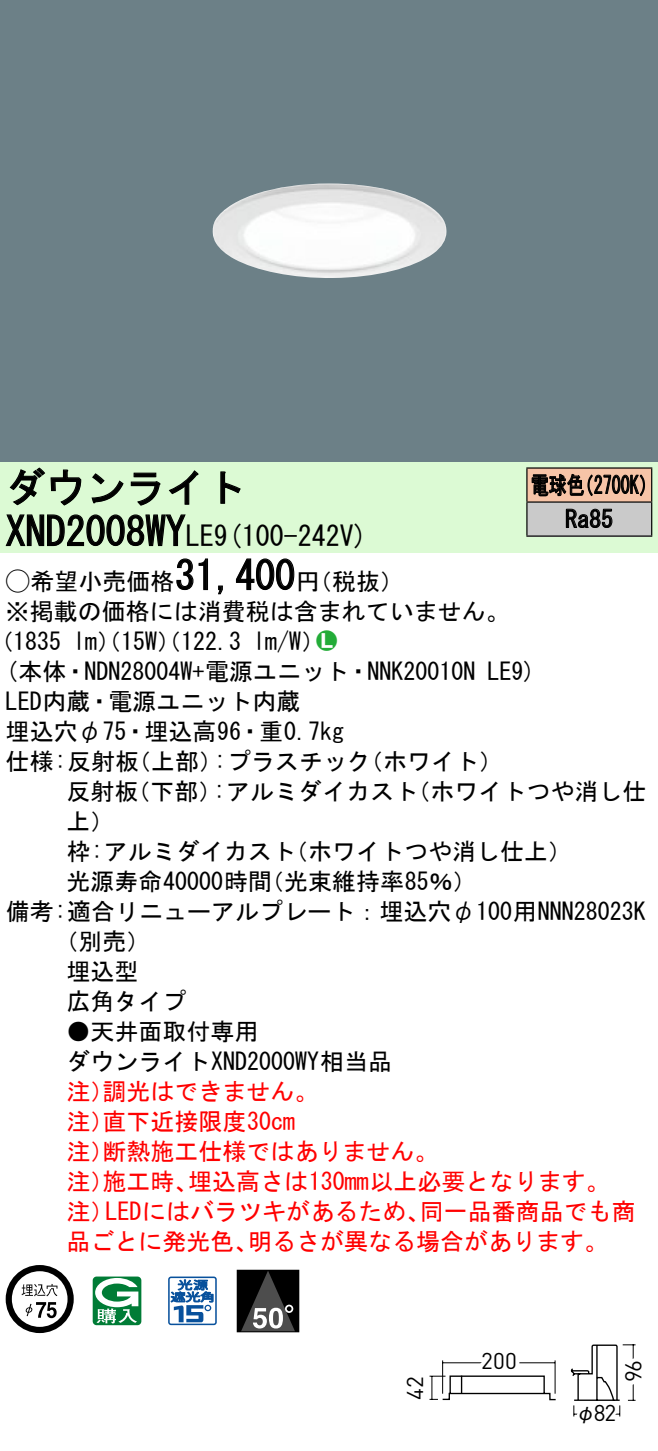
<style>
.page{position:relative;width:658px;height:1451px;background:#fff}
.page>*{position:absolute;margin:0;border:0;box-sizing:border-box;transform-origin:0 0}
.t1{font:40px "MS Gothic";color:#000}
.t2{font:28px "MS Gothic";color:#000}
.t3{font:24px/30px "MS Gothic";color:#000}
.t4{font:24px/30px "MS Gothic";color:#f00}
.t5{font:24px/34px "MS Gothic";color:#000;scale:.75 1}
.t6{font:24px "Ford Classification 1";color:#23ac38}
.t7{font:22.8px "DINOT";letter-spacing:.005em;color:#000}
.t8{font:20px "Gothic BBB Pro Medium 90 pv RKSJ H";color:#000}
.s1{font-size:28px}
.s2{font-family:"Ford Classification 1"}
.s3{color:#fff}
</style>
<div class="page">
<div style="left:0;top:0;width:658px;height:462px;background:#6c8087"></div>
<img style="left:212px;top:183px;width:234px;height:95px">
<div style="left:0;top:462px;width:658px;height:90px;background:#dcfad4"></div>
<svg style="left:9px;top:467px;width:73px;height:39px"></svg>
<svg style="left:91px;top:473px;width:33px;height:30px"></svg>
<svg style="left:130px;top:472px;width:30px;height:34px"></svg>
<svg style="left:168px;top:470px;width:30px;height:35px"></svg>
<svg style="left:220px;top:471px;width:21px;height:33px"></svg>
<svg style="left:5px;top:514px;width:181px;height:33px"></svg>
<svg style="left:176px;top:558px;width:32px;height:32px"></svg>
<svg style="left:218px;top:585px;width:5px;height:10px"></svg>
<svg style="left:236px;top:558px;width:59px;height:32px"></svg>
<svg style="left:6px;top:1265px;width:68px;height:68px"></svg>
<svg style="left:93px;top:1276px;width:48px;height:49px"></svg>
<svg style="left:168px;top:1276px;width:49px;height:49px"></svg>
<div style="left:237px;top:1270px;width:62px;height:61px;background:#000"></div>
<svg style="left:242px;top:1271px;width:53px;height:59px"></svg>
<div style="left:237px;top:1269px;width:62px;height:63px;border:1px solid #000"></div>
<div style="left:527px;top:468px;width:124px;height:34px;background:#f7c4a7"></div>
<div style="left:527px;top:502px;width:124px;height:34px;background:#cacaca"></div>
<hr style="left:526px;top:467px;width:126px;height:2px;background:#000">
<hr style="left:526px;top:468px;width:1px;height:33px;background:#000">
<hr style="left:651px;top:468px;width:1px;height:33px;background:#000">
<hr style="left:526px;top:501px;width:126px;height:2px;background:#000">
<hr style="left:526px;top:502px;width:1px;height:33px;background:#000">
<hr style="left:651px;top:502px;width:1px;height:33px;background:#000">
<hr style="left:526px;top:535px;width:126px;height:2px;background:#000">
<svg style="left:531px;top:473px;width:114px;height:24px"></svg>
<svg style="left:565px;top:508px;width:47px;height:20px"></svg>
<svg style="left:570px;top:1344px;width:66px;height:73px"></svg>
<svg style="left:429px;top:1360px;width:127px;height:41px"></svg>
<h1 class="t1" style="left:6px;top:467px;width:242px">ダウンライト</h1>
<p class="t2" style="left:214px;top:522px;width:155px">(9 100-242 (V</p>
<h1 class="t1" style="left:6px;top:511px;width:210px">XND2008WY<span class="s1">LE</span></h1>
<h1 class="t1" style="left:175px;top:555px;width:121px">31,400</h1>
<p class="t3" style="left:6px;top:566px;width:505px"><span class="s2">A</span>希望小売価格<br>※掲載の価格には消費税は含まれていません。</p>
<p class="t6" style="left:316px;top:629px;width:22px">2<span class="s3">7</span></p>
<p class="t3" style="left:296px;top:566px;width:109px">（円税抜(</p>
<p class="t3" style="left:253px;top:626px;width:73px">l m (W/</p>
<p class="t3" style="left:-11px;top:626px;width:74px">（1835</p>
<p class="t3" style="left:73px;top:626px;width:170px">lm）（15 ）（W 122.3</p>
<p class="t5" style="left:565px;top:468px;width:65px;text-indent:-34px">電球色<br>Ra85</p>
<p class="t5" style="left:575px;top:468px;width:109px">（2700 (K</p>
<p class="t3" style="left:6px;top:656px;width:471px">(本体・NDN28004 +W 電源ユニット・NNK20010N</p>
<p class="t3" style="left:6px;top:686px;width:296px">LED内蔵・電源ユニット内蔵</p>
<p class="t3" style="left:6px;top:716px;width:340px">埋込穴φ75・埋込高96・重0.7kg</p>
<p class="t3" style="left:359px;top:746px;width:145px">（ホワイト(</p>
<p class="t3" style="left:487px;top:656px;width:50px">LE (9</p>
<p class="t3" style="left:214px;top:746px;width:158px">:プラスチック</p>
<p class="t3" style="left:6px;top:746px;width:135px">仕様:反射板</p>
<p class="t3" style="left:127px;top:746px;width:97px">（上部）</p>
<p class="t3" style="left:66px;top:776px;width:73px">反射板上(</p>
<p class="t3" style="left:126px;top:776px;width:97px">（下部）</p>
<p class="t3" style="left:213px;top:776px;width:206px">:アルミダイカスト</p>
<p class="t3" style="left:406px;top:776px;width:241px">（ホワイトつや消し仕</p>
<p class="t3" style="left:260px;top:836px;width:218px;text-indent:-193px">枠:アルミダイカスト<br>（光束維持率85％(</p>
<p class="t3" style="left:284px;top:836px;width:290px">（ホワイトつや消し仕上(</p>
<p class="t3" style="left:66px;top:866px;width:207px">光源寿命40000時間</p>
<p class="t3" style="left:6px;top:896px;width:641px">備考:適合リニューアルプレート：埋込穴φ100用NNN28023K</p>
<p class="t3" style="left:54px;top:926px;width:98px">（別売(</p>
<p class="t3" style="left:66px;top:956px;width:74px">埋込型</p>
<p class="t3" style="left:66px;top:986px;width:121px">広角タイプ</p>
<p class="t3" style="left:66px;top:1016px;width:327px">●天井面取付専用<br>ダウンライトXND2000WY相当品</p>
<p class="t4" style="left:102px;top:1076px;width:217px">調光はできません。</p>
<p class="t4" style="left:102px;top:1076px;width:194px;text-indent:-36px">注）<br>直下近接限度30cm</p>
<p class="t4" style="left:102px;top:1106px;width:337px;text-indent:-36px">注）<br>断熱施工仕様ではありません。</p>
<p class="t4" style="left:66px;top:1136px;width:49px">注）</p>
<p class="t4" style="left:188px;top:1166px;width:423px">埋込高さは130mm以上必要となります。</p>
<p class="t4" style="left:102px;top:1166px;width:97px">施工時、</p>
<p class="t4" style="left:66px;top:1166px;width:49px">注）</p>
<p class="t4" style="left:66px;top:1196px;width:49px">注）</p>
<p class="t4" style="left:105px;top:1196px;width:326px">LEDにはバラツキがあるため、</p>
<p class="t4" style="left:420px;top:1196px;width:217px">同一品番商品でも商</p>
<p class="t4" style="left:66px;top:1226px;width:194px">品ごとに発光色、</p>
<p class="t4" style="left:248px;top:1226px;width:362px">明るさが異なる場合があります。</p>
<p class="t7" style="left:399px;top:1399px;width:25px;rotate:-90deg">42</p>
<p class="t7" style="left:481px;top:1344px;width:37px">200</p>
<p class="t7" style="left:593px;top:1397px;width:24px">82</p>
<p class="t8" style="left:576px;top:1396px;width:21px">φ</p>
<p class="t7" style="left:617px;top:1382px;width:23px;rotate:-90deg">96</p>
</div>
